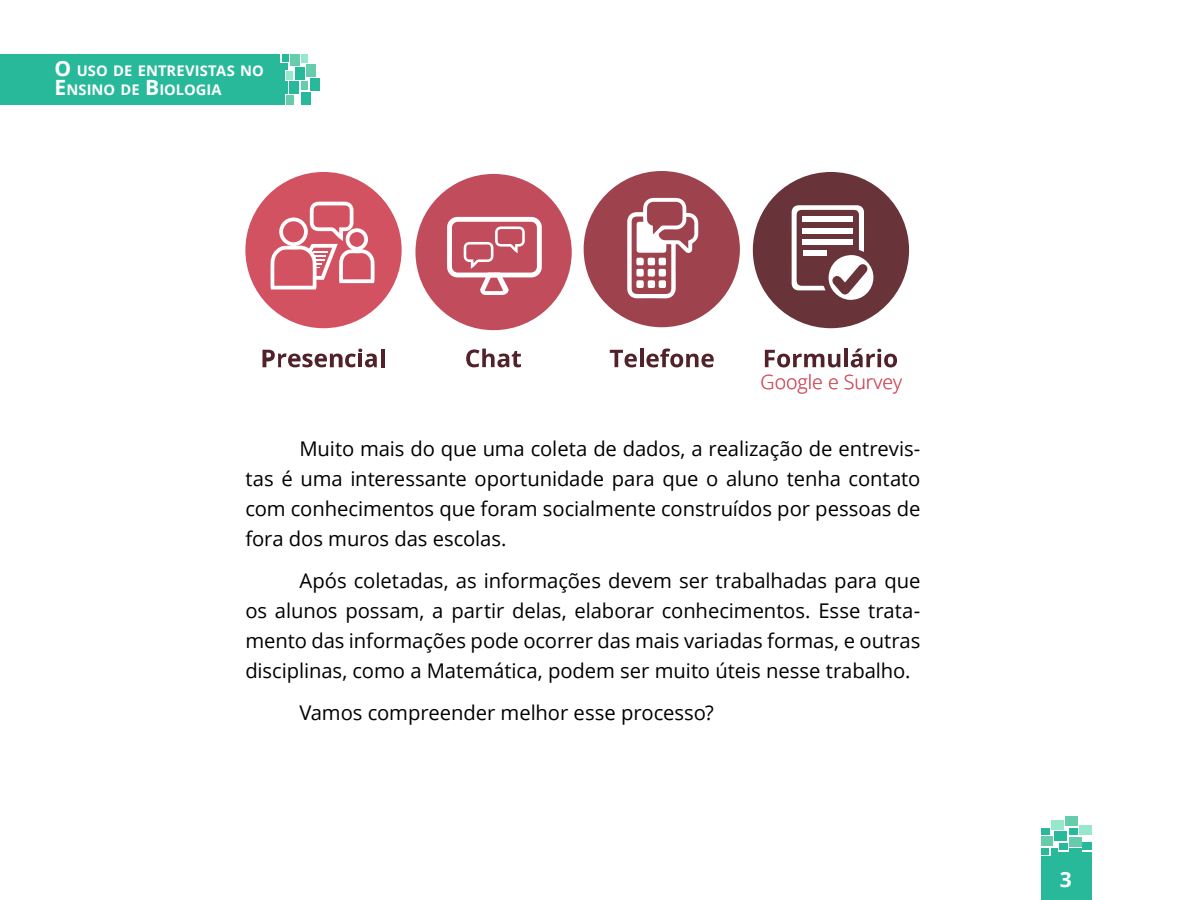
<style>
.page{position:relative;width:1200px;height:900px;background:#fff}
.page>*{position:absolute;margin:0;border:0;box-sizing:border-box;transform-origin:0 0}
.t1{font:700 21px "Open Sans";color:#fff}
.t2{font:20.25px/30px "Open Sans";letter-spacing:-.005em;color:#000;text-align:justify}
.t3{font:300 19.5px "Open Sans";color:#d25262}
.t4{font:700 14.7px/19.5px "Open Sans";letter-spacing:.005em;color:#fff}
.s1{font-size:21px}
</style>
<div class="page">
<div style="left:1041px;top:857px;width:51px;height:43px;background:#28b99a"></div>
<div style="left:1080px;top:852px;width:12px;height:9px;background:#28b99a"></div>
<div style="left:1069px;top:848px;width:12px;height:10px;background:#28b99a"></div>
<div style="left:1055px;top:831px;width:12px;height:10px;background:#28b99a"></div>
<div style="left:1066px;top:817px;width:12px;height:9px;background:#65ccac"></div>
<div style="left:1069px;top:837px;width:12px;height:9px;background:#65ccac"></div>
<div style="left:1052px;top:821px;width:12px;height:9px;background:#97e7cd"></div>
<div style="left:1041px;top:829px;width:9px;height:6px;background:#28b99a"></div>
<div style="left:1080px;top:825px;width:12px;height:10px;background:#97e7cd"></div>
<div style="left:1057px;top:852px;width:12px;height:9px;background:#28b99a"></div>
<div style="left:1051px;top:848px;width:7px;height:10px;background:#28b99a"></div>
<div style="left:1041px;top:836px;width:12px;height:10px;background:#65ccac"></div>
<div style="left:1083px;top:843px;width:9px;height:7px;background:#28b99a"></div>
<div style="left:1059px;top:843px;width:8px;height:7px;background:#28b99a"></div>
<div style="left:1041px;top:848px;width:8px;height:7px;background:#28b99a"></div>
<div style="left:1069px;top:828px;width:9px;height:7px;background:#28b99a"></div>
<div style="left:0;top:54px;width:280px;height:51px;background:#28b99a"></div>
<div style="left:275px;top:92px;width:9px;height:13px;background:#28b99a"></div>
<div style="left:278px;top:82px;width:10px;height:12px;background:#28b99a"></div>
<div style="left:295px;top:67px;width:10px;height:12px;background:#28b99a"></div>
<div style="left:310px;top:78px;width:10px;height:12px;background:#28b99a"></div>
<div style="left:290px;top:82px;width:9px;height:12px;background:#28b99a"></div>
<div style="left:306px;top:64px;width:9px;height:12px;background:#65ccac"></div>
<div style="left:301px;top:54px;width:7px;height:8px;background:#97e7cd"></div>
<div style="left:301px;top:92px;width:10px;height:13px;background:#28b99a"></div>
<div style="left:275px;top:70px;width:9px;height:12px;background:#28b99a"></div>
<div style="left:278px;top:64px;width:10px;height:6px;background:#28b99a"></div>
<div style="left:290px;top:54px;width:10px;height:11px;background:#65ccac"></div>
<div style="left:286px;top:95px;width:8px;height:10px;background:#65ccac"></div>
<div style="left:286px;top:71px;width:7px;height:9px;background:#97e7cd"></div>
<div style="left:282px;top:54px;width:6px;height:7px;background:#28b99a"></div>
<div style="left:301px;top:82px;width:7px;height:8px;background:#65ccac"></div>
<div style="left:584px;top:171px;width:156px;height:156px;background:#9e434e;border-radius:50%"></div>
<svg style="left:627px;top:198px;width:71px;height:101px"></svg>
<div style="left:753px;top:172px;width:156px;height:156px;background:#69333a;border-radius:50%"></div>
<svg style="left:792px;top:205px;width:82px;height:95px"></svg>
<div style="left:803px;top:239px;width:50px;height:6px;background:#fff"></div>
<div style="left:803px;top:217px;width:50px;height:5px;background:#fff"></div>
<div style="left:803px;top:228px;width:50px;height:5px;background:#fff"></div>
<div style="left:803px;top:251px;width:24px;height:5px;background:#fff"></div>
<div style="left:415px;top:174px;width:157px;height:156px;background:#c14d5c;border-radius:50%"></div>
<svg style="left:447px;top:217px;width:95px;height:78px"></svg>
<svg style="left:263px;top:349px;width:114px;height:18px"></svg>
<hr style="left:381px;top:349px;width:4px;height:18px;background:#51222a">
<svg style="left:466px;top:349px;width:55px;height:18px"></svg>
<svg style="left:610px;top:350px;width:27px;height:17px"></svg>
<hr style="left:640px;top:349px;width:3px;height:18px;background:#51222a">
<svg style="left:646px;top:349px;width:68px;height:18px"></svg>
<svg style="left:765px;top:350px;width:75px;height:17px"></svg>
<hr style="left:844px;top:349px;width:4px;height:18px;background:#51222a">
<svg style="left:851px;top:349px;width:46px;height:18px"></svg>
<div style="left:245px;top:172px;width:157px;height:156px;background:#d25262;border-radius:50%"></div>
<svg style="left:270px;top:202px;width:105px;height:87px"></svg>
<p class="t4" style="left:55px;top:60px;width:209px"><span class="s1">O</span> USO DE ENTREVISTAS NO<br><span class="s1">E</span> NSINO DE <span class="s1">B</span>IOLOGIA</p>
<p class="t3" style="left:761px;top:369px;width:143px">Google e Survey</p>
<p class="t2" style="left:245px;top:434px;width:677px;text-indent:54px">Muito mais do que uma coleta de dados, a realização de entrevis&shy;tas é uma interessante oportunidade para que o aluno tenha contato com conhecimentos que foram socialmente construídos por pessoas de fora dos muros das escolas.</p>
<p class="t2" style="left:245px;top:566px;width:677px;text-indent:54px">Após coletadas, as informações devem ser trabalhadas para que os alunos possam, a partir delas, elaborar conhecimentos. Esse trata&shy;mento das informações pode ocorrer das mais variadas formas, e outras disciplinas, como a Matemática, podem ser muito úteis nesse trabalho.</p>
<p class="t2" style="left:299px;top:698px;width:416px">Vamos compreender melhor esse processo?</p>
<p class="t1" style="left:1060px;top:865px;width:13px">3</p>
</div>
